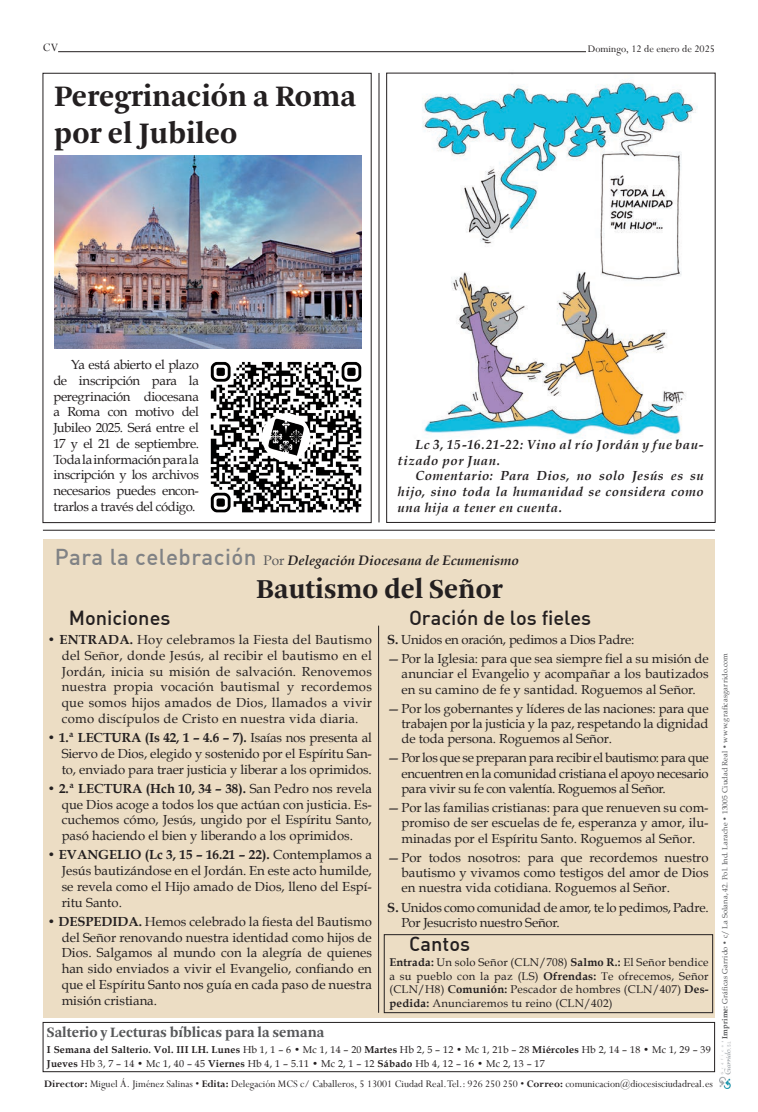
<style>
.page{position:relative;width:758px;height:1112px;background:#fff}
.page>*{position:absolute;margin:0;border:0;box-sizing:border-box;transform-origin:0 0}
.t1{font:700 31.25px/37.5px "Arnhem";color:#231f20}
.t2{font:700 28.75px "Arnhem";color:#231f20}
.t3{font:500 20px "DIN Alternate";color:#231f20}
.t4{font:700 15px "Arnhem";color:#57585a}
.t5{font:italic 700 13.75px "Book Antiqua";color:#231f20}
.t6{font:13.12px/15.8px "Book Antiqua";color:#231f20;text-align:justify}
.t7{font:italic 700 13.12px/15.8px "Book Antiqua";letter-spacing:.04em;color:#231f20}
.t8{font:13.12px/15.8px "Book Antiqua";letter-spacing:-.025em;color:#231f20}
.t9{font:13.12px "Book Antiqua";letter-spacing:-.02em;color:#231f20}
.t10{font:12.5px "Perpetua";color:#231f20}
.t11{font:11.25px/13.5px "Book Antiqua";letter-spacing:.02em;color:#231f20;text-align:justify}
.t12{font:11.25px "Perpetua";color:#231f20}
.t13{font:11.12px "Perpetua";color:#231f20}
.t14{font:10px/13.8px "Book Antiqua";letter-spacing:.02em;color:#231f20}
.t15{font:7.5px "Book Antiqua";letter-spacing:.02em;color:#57585a}
.s1{font-family:"DIN";font-weight:500;font-style:normal;font-size:22.5px;color:#808285}
.s2{font-weight:400;font-style:normal;color:#57585a}
.s3{font-weight:700}
</style>
<div class="page">
<div style="left:43px;top:1022px;width:672px;height:50px;border:1px solid #231f20"></div>
<div style="left:44px;top:539px;width:671px;height:479px;background:#ecddc4"></div>
<hr style="left:58px;top:51px;width:528px;height:1px;background:#231f20">
<img style="left:719px;top:1042px;width:12px;height:47px">
<img style="left:404px;top:72px;width:294px;height:366px">
<hr style="left:43px;top:530px;width:672px;height:1px;background:#231f20">
<hr style="left:379px;top:73px;width:1px;height:449px;background:#231f20">
<div style="left:384px;top:934px;width:328px;height:79px;border:1px solid #231f20"></div>
<hr style="left:378px;top:626px;width:1px;height:387px;background:#231f20">
<div style="left:386px;top:73px;width:329px;height:450px;border:1px solid #231f20"></div>
<img style="left:55px;top:156px;width:306px;height:193px">
<img style="left:210px;top:361px;width:152px;height:152px">
<div style="left:43px;top:73px;width:328px;height:450px;border:1px solid #231f20"></div>
<p class="t10" style="left:43px;top:39px;width:17px">CV</p>
<p class="t12" style="left:588px;top:42px;width:129px">Domingo, 12 de enero de 2025</p>
<p class="t1" style="left:54px;top:78px;width:303px">Peregrinación a Roma por el Jubileo</p>
<p class="t6" style="left:53px;top:356px;width:147px;text-indent:18px">Ya está abierto el plazo de inscripción para la peregrinación diocesana a Roma con motivo del Jubileo 2025. Será entre el 17 y el 21 de septiembre.<br>Toda la información para la inscripción y los archivos necesarios puedes encon&shy;trarlos a través del código.</p>
<p class="t7" style="left:397px;top:436px;width:308px;text-indent:18px">Lc 3, 15-16.21-22: Vino al río Jordán y fue bau&shy;tizado por Juan.</p>
<p class="t7" style="left:397px;top:468px;width:308px;text-align:justify;text-indent:18px">Comentario: Para Dios, no solo Jesús es su hijo, sino toda la humanidad se considera como una hija a tener en cuenta.</p>
<p class="t5" style="left:55px;top:551px;width:466px"><span class="s1">Para la celebración</span> <span class="s2">Por</span> Delegación Diocesana de Ecumenismo</p>
<p class="t2" style="left:256px;top:573px;width:248px">Bautismo del Señor</p>
<p class="t3" style="left:69px;top:605px;width:103px">Moniciones</p>
<p class="t3" style="left:409px;top:605px;width:184px">Oración de los fieles</p>
<p class="t6" style="left:62px;top:631px;width:312px;text-indent:-14px"><span class="s3">• ENTRADA.</span> Hoy celebramos la Fiesta del Bautismo del Señor, donde Jesús, al recibir el bautismo en el Jordán, inicia su misión de salvación. Renovemos nuestra propia vocación bautismal y recordemos que somos hijos amados de Dios, llamados a vivir como discípulos de Cristo en nuestra vida diaria.</p>
<p class="t6" style="left:62px;top:729px;width:312px;text-indent:-14px"><span class="s3">• 1.ª LECTURA (Is 42, 1 – 4.6 – 7).</span> Isaías nos presenta al Siervo de Dios, elegido y sostenido por el Espíritu San&shy;to, enviado para traer justicia y liberar a los oprimidos.</p>
<p class="t6" style="left:62px;top:780px;width:312px;text-indent:-14px"><span class="s3">• 2.ª LECTURA (Hch 10, 34 – 38).</span> San Pedro nos revela que Dios acoge a todos los que actúan con justicia. Es&shy;cuchemos cómo, Jesús, ungido por el Espíritu Santo, pasó haciendo el bien y liberando a los oprimidos.</p>
<p class="t6" style="left:62px;top:847px;width:312px;text-indent:-14px"><span class="s3">• EVANGELIO (Lc 3, 15 – 16.21 – 22).</span> Contemplamos a Jesús bautizándose en el Jordán. En este acto humilde, se revela como el Hijo amado de Dios, lleno del Espí&shy;ritu Santo.</p>
<p class="t6" style="left:62px;top:913px;width:312px;text-indent:-14px"><span class="s3">• DESPEDIDA.</span> Hemos celebrado la fiesta del Bautismo del Señor renovando nuestra identidad como hijos de Dios. Salgamos al mundo con la alegría de quienes han sido enviados a vivir el Evangelio, confiando en que el Espíritu Santo nos guía en cada paso de nuestra misión cristiana.</p>
<p class="t9" style="left:387px;top:630px;width:249px"><span class="s3">S.</span> Unidos en oración, pedimos a Dios Padre:</p>
<p class="t6" style="left:401px;top:651px;width:308px;line-height:15.4px;text-indent:-14px">—Por la Iglesia: para que sea siempre fiel a su misión de anunciar el Evangelio y acompañar a los bautizados en su camino de fe y santidad. Roguemos al Señor.</p>
<p class="t6" style="left:401px;top:700px;width:308px;line-height:15.4px;text-indent:-14px">—Por los gobernantes y líderes de las naciones: para que trabajen por la justicia y la paz, respetando la dignidad de toda persona. Roguemos al Señor.</p>
<p class="t6" style="left:401px;top:750px;width:309px;line-height:15.4px;text-indent:-14px">—Por los que se preparan para recibir el bautismo: para que encuentren en la comunidad cristiana el apoyo necesario para vivir su fe con valentía. Roguemos al Señor.</p>
<p class="t6" style="left:401px;top:800px;width:308px;line-height:15.4px;text-indent:-14px">—Por las familias cristianas: para que renueven su com&shy;promiso de ser escuelas de fe, esperanza y amor, ilu&shy;minadas por el Espíritu Santo. Roguemos al Señor.</p>
<p class="t6" style="left:401px;top:849px;width:308px;line-height:15.4px;text-indent:-14px">—Por todos nosotros: para que recordemos nuestro bautismo y vivamos como testigos del amor de Dios en nuestra vida cotidiana. Roguemos al Señor.</p>
<p class="t8" style="left:401px;top:899px;width:308px;text-indent:-14px"><span class="s3">S.</span> Unidos como comunidad de amor, te lo pedimos, Padre.<br>Por Jesucristo nuestro Señor.</p>
<p class="t3" style="left:409px;top:931px;width:63px">Cantos</p>
<p class="t11" style="left:389px;top:955px;width:321px"><span class="s3">Entrada:</span> Un solo Señor (CLN/708) <span class="s3">Salmo R.:</span> El Señor bendice a su pueblo con la paz (LS) <span class="s3">Ofrendas:</span> Te ofrecemos, Señor (CLN/H8) <span class="s3">Comunión:</span> Pescador de hombres (CLN/407) <span class="s3">Des&shy;pedida:</span> Anunciaremos tu reino (CLN/402)</p>
<p class="t4" style="left:47px;top:1024px;width:279px">Salterio y Lecturas bíblicas para la semana</p>
<p class="t14" style="left:47px;top:1043px;width:665px"><span class="s3">I Semana del Salterio. Vol. III LH. Lunes</span> Hb 1, 1 – 6 • Mc 1, 14 – 20 <span class="s3">Martes</span> Hb 2, 5 – 12 • Mc 1, 21b – 28 <span class="s3">Miércoles</span> Hb 2, 14 – 18 • Mc 1, 29 – 39<br><span class="s3">Jueves</span> Hb 3, 7 – 14 • Mc 1, 40 – 45 <span class="s3">Viernes</span> Hb 4, 1 – 5.11 • Mc 2, 1 – 12 <span class="s3">Sábado</span> Hb 4, 12 – 16 • Mc 2, 13 – 17</p>
<p class="t13" style="left:44px;top:1076px;width:670px"><span class="s3">Director:</span> Miguel Á. Jiménez Salinas • <span class="s3">Edita:</span> Delegación MCS c/ Caballeros, 5 13001 Ciudad Real. Tel.: 926 250 250 • <span class="s3">Correo:</span> comunicacion@diocesisciudadreal.es</p>
<p class="t15" style="left:719px;top:1039px;width:387px;rotate:-90deg"><span class="s3">Imprime:</span> Gráficas Garrido • c/ La Solana, 42. Pol. Ind. Larache • 13005 Ciudad Real • www.graficasgarrido.com</p>
</div>
